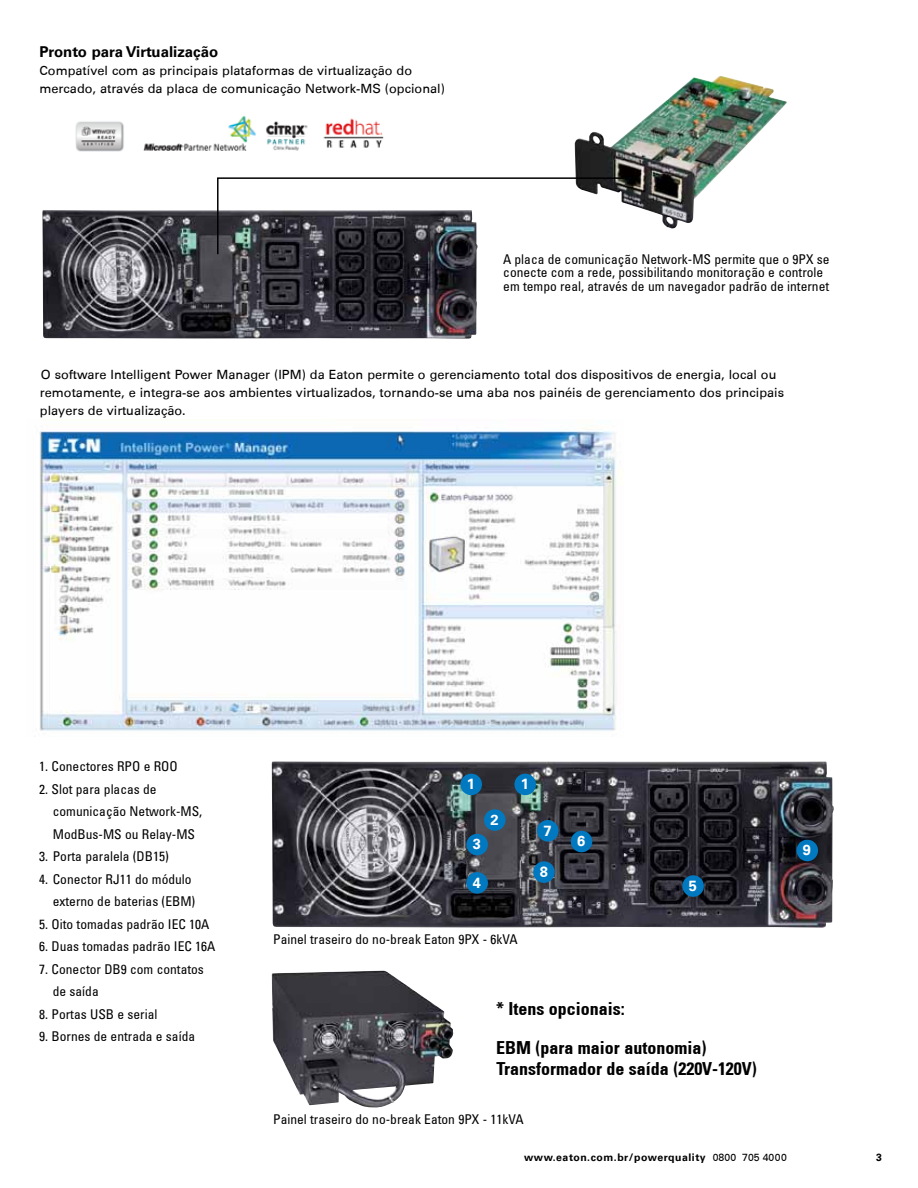
<style>
.page{position:relative;width:918px;height:1188px;background:#fff}
.page>*{position:absolute;margin:0;border:0;box-sizing:border-box;transform-origin:0 0}
.t1{font:700 condensed 18px/39px "Univers 67";color:#000}
.t2{font:700 15px "Univers 65";color:#000}
.t3{font:700 14.7px "Univers 65";color:#fff}
.t4{font:condensed 13.5px/22.5px "Univers 57";color:#000}
.t5{font:12.75px/18px "Univers 55 Roman";color:#000}
.t6{font:700 10.5px "Univers 65";letter-spacing:.05em;color:#000}
.s1{font-family:"Univers 55 Roman";font-weight:400}
</style>
<div class="page">
<img style="left:39px;top:428px;width:577px;height:303px">
<img style="left:272px;top:762px;width:562px;height:166px">
<img style="left:42px;top:210px;width:435px;height:129px">
<div style="left:460px;top:774px;width:22px;height:21px;background:#0079c1;border-radius:50%"></div>
<div style="left:484px;top:809px;width:22px;height:22px;background:#0079c1;border-radius:50%"></div>
<div style="left:466px;top:834px;width:22px;height:21px;background:#0079c1;border-radius:50%"></div>
<div style="left:466px;top:872px;width:22px;height:22px;background:#0079c1;border-radius:50%"></div>
<div style="left:514px;top:774px;width:22px;height:21px;background:#0079c1;border-radius:50%"></div>
<div style="left:537px;top:820px;width:22px;height:22px;background:#0079c1;border-radius:50%"></div>
<div style="left:571px;top:831px;width:21px;height:21px;background:#0079c1;border-radius:50%"></div>
<div style="left:533px;top:861px;width:22px;height:22px;background:#0079c1;border-radius:50%"></div>
<div style="left:682px;top:875px;width:22px;height:22px;background:#0079c1;border-radius:50%"></div>
<div style="left:797px;top:840px;width:21px;height:21px;background:#0079c1;border-radius:50%"></div>
<img style="left:75px;top:116px;width:309px;height:36px">
<img style="left:574px;top:76px;width:213px;height:153px">
<svg style="left:216px;top:177px;width:411px;height:79px"></svg>
<img style="left:272px;top:971px;width:182px;height:137px">
<p class="t2" style="left:39px;top:43px;width:180px">Pronto para Virtualização</p>
<p class="t5" style="left:39px;top:61px;width:407px">Compatível com as principais plataformas de virtualização do mercado, através da placa de comunicação Network-MS (opcional)</p>
<p class="t4" style="left:503px;top:252px;width:328px;line-height:13.5px">A placa de comunicação Network-MS permite que o 9PX se conecte com a rede, possibilitando monitoração e controle em tempo real, através de um navegador padrão de internet</p>
<p class="t5" style="left:40px;top:366px;width:746px">O software Intelligent Power Manager (IPM) da Eaton permite o gerenciamento total dos dispositivos de energia, local ou remotamente, e integra-se aos ambientes virtualizados, tornando-se uma aba nos painéis de gerenciamento dos principais players de virtualização.</p>
<p class="t4" style="left:39px;top:755px;width:140px">1. Conectores RPO e ROO</p>
<p class="t4" style="left:53px;top:778px;width:151px;text-indent:-14px">2. Slot para placas de comunicação Network-MS,<br>ModBus-MS ou Relay-MS</p>
<p class="t4" style="left:39px;top:845px;width:131px">3. Porta paralela (DB15)</p>
<p class="t4" style="left:39px;top:868px;width:158px;text-align:right">4. Conector RJ11 do módulo externo de baterias (EBM)</p>
<p class="t4" style="left:39px;top:913px;width:172px">5. Oito tomadas padrão IEC 10A</p>
<p class="t4" style="left:39px;top:935px;width:178px">6. Duas tomadas padrão IEC 16A</p>
<p class="t4" style="left:53px;top:958px;width:153px;text-indent:-14px">7. Conector DB9 com contatos de saída</p>
<p class="t4" style="left:39px;top:1003px;width:120px">8. Portas USB e serial</p>
<p class="t4" style="left:39px;top:1025px;width:157px">9. Bornes de entrada e saída</p>
<p class="t3" style="left:467px;top:775px;width:10px">1</p>
<p class="t3" style="left:473px;top:836px;width:10px">3</p>
<p class="t3" style="left:473px;top:874px;width:10px">4</p>
<p class="t3" style="left:490px;top:811px;width:10px">2</p>
<p class="t3" style="left:521px;top:775px;width:10px">1</p>
<p class="t3" style="left:543px;top:822px;width:10px">7</p>
<p class="t3" style="left:540px;top:863px;width:10px">8</p>
<p class="t4" style="left:273px;top:928px;width:246px">Painel traseiro do no-break Eaton 9PX - 6kVA</p>
<p class="t3" style="left:577px;top:833px;width:10px">6</p>
<p class="t3" style="left:689px;top:877px;width:10px">5</p>
<h1 class="t1" style="left:496px;top:989px;width:212px">* Itens opcionais:<br>EBM (para maior autonomia)</h1>
<h1 class="t1" style="left:497px;top:1049px;width:262px">Transformador de saída (220V-120V)</h1>
<p class="t4" style="left:273px;top:1108px;width:252px">Painel traseiro do no-break Eaton 9PX - 11kVA</p>
<p class="t3" style="left:803px;top:841px;width:10px">9</p>
<p class="t6" style="left:524px;top:1151px;width:264px">www.eaton.com.br/powerquality <span class="s1">0800 705 4000</span></p>
<p class="t6" style="left:876px;top:1151px;width:7px">3</p>
</div>
